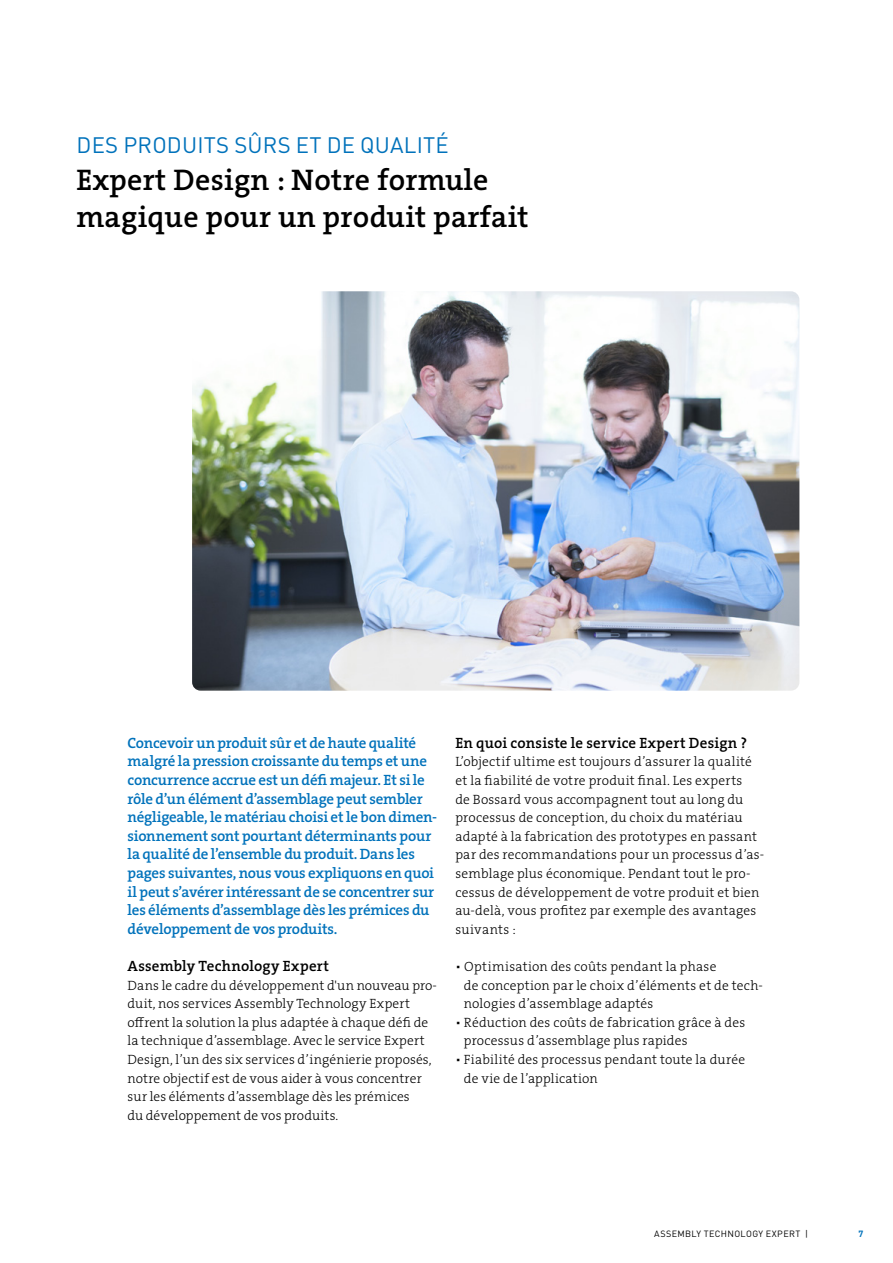
<style>
.page{position:relative;width:893px;height:1263px;background:#fff}
.page>*{position:absolute;margin:0;border:0;box-sizing:border-box;transform-origin:0 0}
.t1{font:30px/37.2px "The Serif HP6 Se Bld";letter-spacing:.01em;color:#000}
.t2{font:22.2px "DINOT";letter-spacing:.01em;color:#0072bb}
.t3{font:15px/18.6px "The Serif HP6 Se Bld";letter-spacing:-.015em;color:#0072bb}
.t4{font:15px "The Serif HP6 Se Bld";letter-spacing:.015em;color:#000}
.t5{font:13.5px/18.6px "The Serif HP3 Lig";letter-spacing:.01em;color:#000}
.t6{font:9px "DINOT";letter-spacing:.04em;color:#000}
.t7{font:700 9px "DINOT";color:#0072bb}
</style>
<div class="page">
<img style="left:192px;top:291px;width:607px;height:400px">
<h2 class="t2" style="left:77px;top:129px;width:374px">DES PRODUITS SÛRS ET DE QUALITÉ</h2>
<h1 class="t1" style="left:77px;top:161px;width:453px">Expert Design : Notre formule magique pour un produit parfait</h1>
<p class="t3" style="left:128px;top:733px;width:311px">Concevoir un produit sûr et de haute qualité malgré la pression croissante du temps et une concurrence accrue est un défi majeur. Et si le rôle d’un élément d’assemblage peut sembler négligeable, le matériau choisi et le bon dimen&shy;sionnement sont pourtant déterminants pour la qualité de l’ensemble du produit. Dans les pages suivantes, nous vous expliquons en quoi il peut s’avérer intéressant de se concentrer sur les éléments d’assemblage dès les prémices du développement de vos produits.</p>
<p class="t4" style="left:128px;top:956px;width:203px">Assembly Technology Expert</p>
<p class="t5" style="left:128px;top:976px;width:311px">Dans le cadre du développement d'un nouveau pro&shy;duit, nos services Assembly Technology Expert offrent la solution la plus adaptée à chaque défi de la technique d’assemblage. Avec le service Expert Design, l’un des six services d’ingénierie proposés, notre objectif est de vous aider à vous concentrer sur les éléments d’assemblage dès les prémices<br>du développement de vos produits.</p>
<p class="t4" style="left:455px;top:733px;width:293px">En quoi consiste le service Expert Design ?</p>
<p class="t5" style="left:455px;top:753px;width:310px">L’objectif ultime est toujours d’assurer la qualité et la fiabilité de votre produit final. Les experts<br>de Bossard vous accompagnent tout au long du processus de conception, du choix du matériau adapté à la fabrication des prototypes en passant par des recommandations pour un processus d’as&shy;semblage plus économique. Pendant tout le pro&shy;cessus de développement de votre produit et bien au-delà, vous profitez par exemple des avantages suivants :</p>
<p class="t5" style="left:464px;top:957px;width:300px;text-indent:-9px">▪ Optimisation des coûts pendant la phase<br>de conception par le choix d’éléments et de tech&shy;nologies d’assemblage adaptés</p>
<p class="t5" style="left:464px;top:1013px;width:283px;text-indent:-9px">▪ Réduction des coûts de fabrication grâce à des processus d’assemblage plus rapides</p>
<p class="t5" style="left:464px;top:1050px;width:283px;text-indent:-9px">▪ Fiabilité des processus pendant toute la durée de vie de l’application</p>
<p class="t6" style="left:654px;top:1227px;width:155px">ASSEMBLY TECHNOLOGY EXPERT |</p>
<p class="t7" style="left:858px;top:1227px;width:6px">7</p>
</div>
